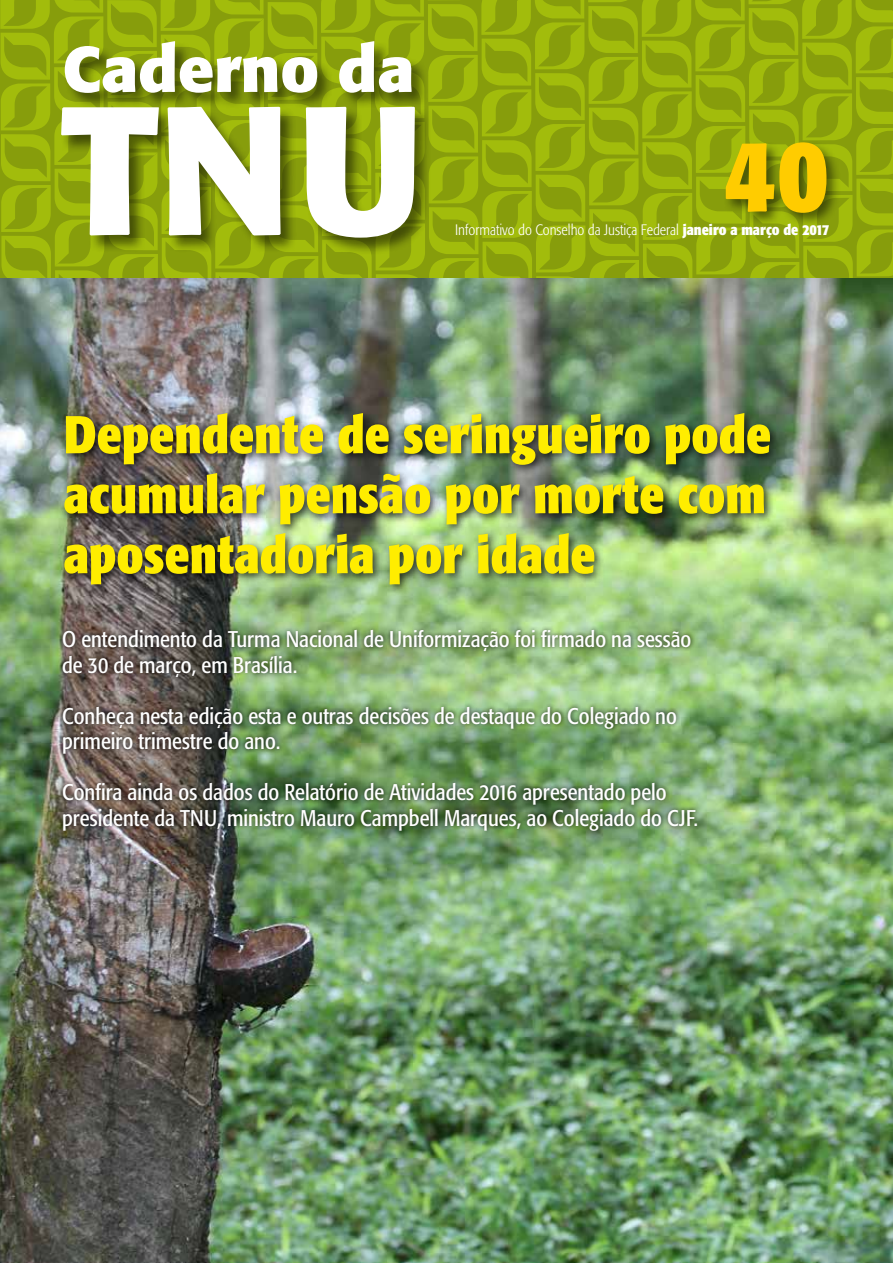
<style>
.page{position:relative;width:893px;height:1263px;background:#fff}
.page>*{position:absolute;margin:0;border:0;box-sizing:border-box;transform-origin:0 0}
.t1{font:700 180.75px "Formata";color:#fff}
.t2{font:700 condensed 105px "Formata";color:#fc0}
.t3{font:700 63.75px "Formata";color:#fff}
.t4{font:700 condensed 52.5px/60px "Formata";color:#ffed00;text-align:justify}
.t5{font:condensed 22.5px/25.5px "Formata";color:#fff}
.t6{font:300 condensed 15px "Formata";color:#fff}
.s1{font-weight:700}
</style>
<div class="page">
<svg style="left:2px;top:0;width:891px;height:279px;fill:#8ca30c"></svg>
<div style="left:61px;top:41px;width:371px;height:214px;background:#000;opacity:.5"></div>
<img style="left:0;top:279px;width:893px;height:984px">
<div style="left:723px;top:139px;width:118px;height:89px;background:#000;opacity:.5"></div>
<div style="left:59px;top:408px;width:722px;height:187px;background:#000;opacity:.75"></div>
<div style="left:58px;top:626px;width:643px;height:209px;background:#000;opacity:.75"></div>
<h3 class="t3" style="left:63px;top:29px;width:353px">Caderno da</h3>
<h1 class="t1" style="left:61px;top:58px;width:363px">TNU</h1>
<h2 class="t2" style="left:724px;top:109px;width:106px">40</h2>
<p class="t6" style="left:455px;top:221px;width:376px">Informativo do Conselho da Justiça Federal <span class="s1">janeiro a março de 2017</span></p>
<h3 class="t4" style="left:64px;top:404px;width:709px">Dependente de seringueiro pode acumular pensão por morte com aposentadoria por idade</h3>
<p class="t5" style="left:62px;top:627px;width:631px">O entendimento da Turma Nacional de Uniformização foi firmado na sessão de 30 de março, em Brasília.</p>
<p class="t5" style="left:62px;top:703px;width:616px">Conheça nesta edição esta e outras decisões de destaque do Colegiado no primeiro trimestre do ano.</p>
<p class="t5" style="left:62px;top:780px;width:638px">Confira ainda os dados do Relatório de Atividades 2016 apresentado pelo presidente da TNU, ministro Mauro Campbell Marques, ao Colegiado do CJF.</p>
</div>
